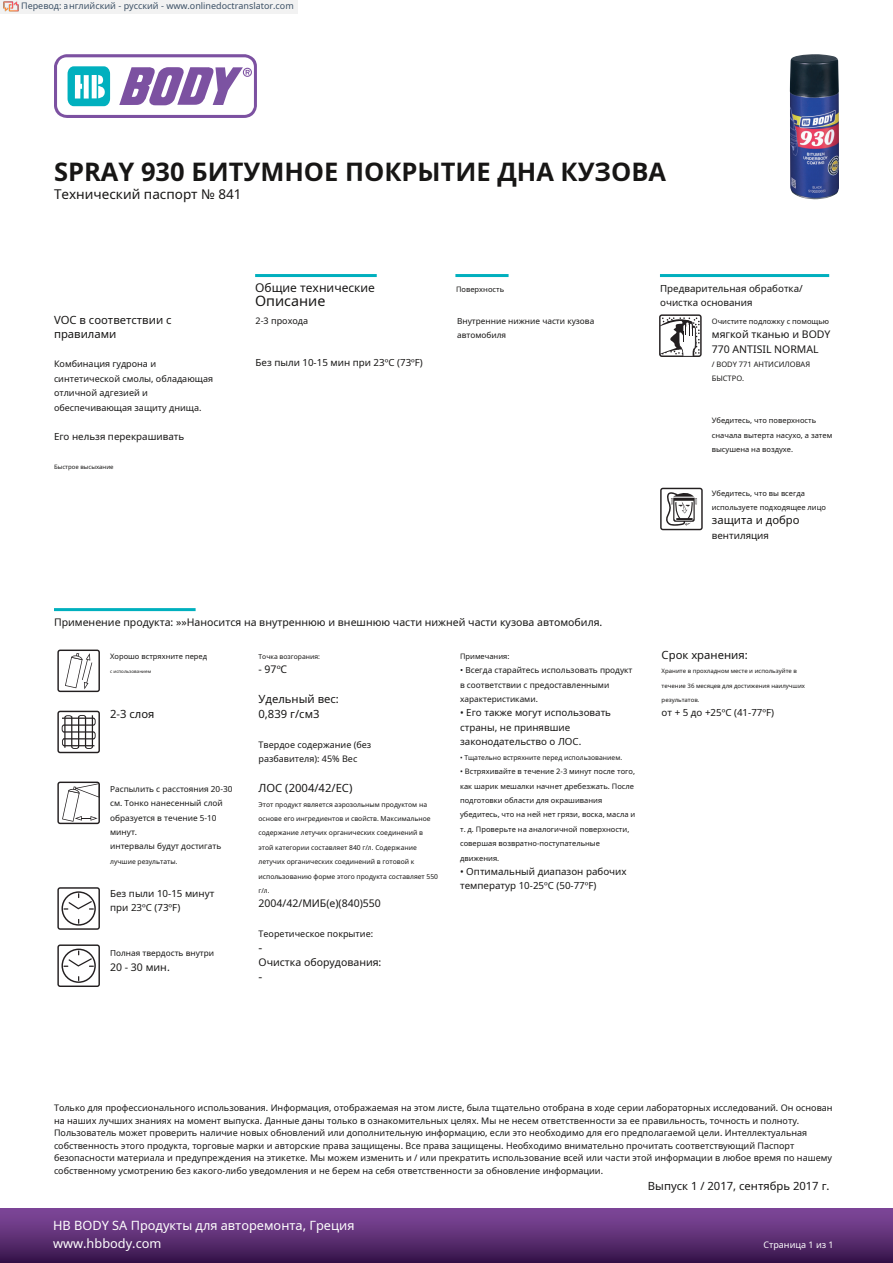
<style>
.page{position:relative;width:893px;height:1263px;background:#fff}
.page>*{position:absolute;margin:0;border:0;box-sizing:border-box;transform-origin:0 0}
.t1{font:700 25.5px "Noto Sans";color:#171615}
.t2{font:14.25px "Noto Sans";color:#171615}
.t3{font:13.5px "Noto Sans";color:#171615}
.t4{font:12.75px/18px "Noto Sans";color:#fff}
.t5{font:12px "Noto Sans";color:#171615}
.t6{font:11.25px/14.4px "Noto Sans";color:#171615}
.t7{font:10.5px/14.4px "Noto Sans";color:#171615}
.t8{font:9.75px/14.4px "Noto Sans";color:#171615}
.t9{font:9px/12.6px "Noto Sans";color:#171615}
.t10{font:9px "Noto Sans";color:rgb(15 43 70/.8)}
.t11{font:9px "Noto Sans";color:#fff}
.t12{font:8.25px/14.4px "Noto Sans";color:#171615}
.t13{font:7.5px/14.4px "Noto Sans";color:#171615}
.t14{font:6.75px/14.4px "Noto Sans";color:#171615}
.t15{font:6px "Noto Sans";color:#171615}
.t16{font:4.5px "Noto Sans";color:#171615}
</style>
<div class="page">
<svg style="left:54px;top:54px;width:203px;height:64px"></svg>
<hr style="left:255px;top:274px;width:122px;height:3px;background:#00b0be">
<hr style="left:455px;top:274px;width:54px;height:3px;background:#00b0be">
<hr style="left:660px;top:274px;width:169px;height:3px;background:#00b0be">
<svg style="left:659px;top:314px;width:43px;height:43px"></svg>
<svg style="left:660px;top:488px;width:43px;height:42px"></svg>
<hr style="left:54px;top:608px;width:142px;height:3px;background:#00b0be">
<svg style="left:57px;top:887px;width:43px;height:43px"></svg>
<svg style="left:57px;top:944px;width:43px;height:43px"></svg>
<svg style="left:57px;top:782px;width:43px;height:42px"></svg>
<svg style="left:57px;top:649px;width:43px;height:43px"></svg>
<svg style="left:57px;top:711px;width:43px;height:42px"></svg>
<div style="left:0;top:1209px;width:893px;height:54px;background:linear-gradient(to bottom,#834b9e,#38154c)"></div>
<img style="left:790px;top:54px;width:49px;height:146px">
<div style="left:0;top:0;width:298px;height:14px;background:#f2f2f2"></div>
<img style="left:4px;top:1px;width:15px;height:11px">
<p class="t10" style="left:21px;top:-1px;width:274px">Перевод: английский - русский - www.onlinedoctranslator.com</p>
<h1 class="t1" style="left:54px;top:154px;width:614px">SPRAY 930 БИТУМНОЕ ПОКРЫТИЕ ДНА КУЗОВА</h1>
<h3 class="t3" style="left:54px;top:185px;width:189px">Технический паспорт № 841</h3>
<h3 class="t5" style="left:255px;top:279px;width:121px">Общие технические</h3>
<h2 class="t2" style="left:255px;top:290px;width:72px">Описание</h2>
<p class="t13" style="left:456px;top:282px;width:50px">Поверхность</p>
<p class="t8" style="left:660px;top:281px;width:144px;line-height:13.5px">Предварительная обработка/ очистка основания</p>
<p class="t6" style="left:54px;top:312px;width:119px">VOC в соответствии с правилами</p>
<p class="t9" style="left:256px;top:314px;width:54px">2-3 прохода</p>
<p class="t12" style="left:457px;top:313px;width:139px">Внутренние нижние части кузова автомобиля</p>
<p class="t13" style="left:712px;top:314px;width:119px">Очистите подложку с помощью</p>
<p class="t7" style="left:712px;top:327px;width:120px">мягкой тканью и BODY<br>770 ANTISIL NORMAL</p>
<p class="t13" style="left:712px;top:357px;width:100px">/ BODY 771 АНТИСИЛОВАЯ<br>БЫСТРО.</p>
<p class="t9" style="left:54px;top:357px;width:161px;line-height:14.4px">Комбинация гудрона и синтетической смолы, обладающая отличной адгезией и обеспечивающая защиту днища.</p>
<p class="t8" style="left:256px;top:355px;width:169px">Без пыли 10-15 мин при 23ºC (73ºF)</p>
<p class="t8" style="left:54px;top:429px;width:132px">Его нельзя перекрашивать</p>
<p class="t15" style="left:54px;top:463px;width:61px">Быстрое высыхание</p>
<p class="t13" style="left:712px;top:413px;width:122px">Убедитесь, что поверхность сначала вытерта насухо, а затем высушена на воздухе.</p>
<p class="t13" style="left:712px;top:486px;width:116px">Убедитесь, что вы всегда используете подходящее лицо</p>
<p class="t6" style="left:712px;top:513px;width:89px">защита и добро</p>
<p class="t8" style="left:712px;top:528px;width:59px">вентиляция</p>
<p class="t7" style="left:54px;top:615px;width:550px">Применение продукта: »»Наносится на внутреннюю и внешнюю части нижней части кузова автомобиля.</p>
<p class="t13" style="left:110px;top:649px;width:99px">Хорошо встряхните перед</p>
<p class="t16" style="left:110px;top:668px;width:42px">с использованием</p>
<p class="t13" style="left:460px;top:649px;width:51px">Примечания:</p>
<p class="t12" style="left:460px;top:663px;width:174px">• Всегда старайтесь использовать продукт в соответствии с предоставленными характеристиками.</p>
<p class="t8" style="left:460px;top:705px;width:152px">• Его также могут использовать страны, не принявшие законодательство о ЛОС.</p>
<p class="t14" style="left:460px;top:750px;width:164px">• Тщательно встряхните перед использованием.</p>
<p class="t13" style="left:460px;top:764px;width:177px">• Встряхивайте в течение 2-3 минут после того, как шарик мешалки начнет дребезжать. После подготовки области для окрашивания убедитесь, что на ней нет грязи, воска, масла и т. д. Проверьте на аналогичной поверхности, совершая возвратно-поступательные движения.</p>
<p class="t8" style="left:460px;top:864px;width:168px">• Оптимальный диапазон рабочих температур 10-25ºC (50-77ºF)</p>
<p class="t14" style="left:259px;top:649px;width:63px">Точка возгорания:</p>
<p class="t7" style="left:259px;top:662px;width:30px">- 97ºС</p>
<p class="t6" style="left:259px;top:692px;width:82px">Удельный вес:</p>
<p class="t6" style="left:110px;top:707px;width:46px">2-3 слоя</p>
<p class="t6" style="left:259px;top:706px;width:62px">0,839 г/см3</p>
<p class="t9" style="left:259px;top:737px;width:114px;line-height:14.4px">Твердое содержание (без разбавителя): 45% Вес</p>
<p class="t12" style="left:110px;top:781px;width:124px">Распылить с расстояния 20-30 см. Тонко нанесенный слой образуется в течение 5-10 минут.<br>интервалы будут достигать</p>
<p class="t14" style="left:110px;top:854px;width:69px">лучшие результаты.</p>
<p class="t6" style="left:259px;top:780px;width:95px">ЛОС (2004/42/ЕС)</p>
<p class="t14" style="left:259px;top:797px;width:181px">Этот продукт является аэрозольным продуктом на основе его ингредиентов и свойств. Максимальное содержание летучих органических соединений в этой категории составляет 840 г/л. Содержание летучих органических соединений в готовой к использованию форме этого продукта составляет 550 г/л.</p>
<p class="t7" style="left:259px;top:896px;width:124px">2004/42/МИБ(е)(840)550</p>
<p class="t8" style="left:110px;top:886px;width:106px">Без пыли 10-15 минут при 23ºC (73ºF)</p>
<p class="t12" style="left:110px;top:946px;width:106px">Полная твердость внутри</p>
<p class="t7" style="left:110px;top:959px;width:61px">20 - 30 мин.</p>
<p class="t9" style="left:259px;top:927px;width:116px">Теоретическое покрытие:</p>
<h3 class="t5" style="left:259px;top:939px;width:5px">-</h3>
<p class="t7" style="left:259px;top:955px;width:124px">Очистка оборудования:</p>
<h3 class="t5" style="left:259px;top:968px;width:5px">-</h3>
<p class="t6" style="left:662px;top:647px;width:88px">Срок хранения:</p>
<p class="t15" style="left:662px;top:667px;width:137px">Храните в прохладном месте и используйте в</p>
<p class="t15" style="left:662px;top:681px;width:145px">течение 36 месяцев для достижения наилучших</p>
<p class="t15" style="left:662px;top:696px;width:39px">результатов.</p>
<p class="t8" style="left:662px;top:705px;width:114px">от + 5 до +25ºC (41-77ºF)</p>
<p class="t9" style="left:54px;top:1101px;width:780px">Только для профессионального использования. Информация, отображаемая на этом листе, была тщательно отобрана в ходе серии лабораторных исследований. Он основан на наших лучших знаниях на момент выпуска. Данные даны только в ознакомительных целях. Мы не несем ответственности за ее правильность, точность и полноту.<br>Пользователь может проверить наличие новых обновлений или дополнительную информацию, если это необходимо для его предполагаемой цели. Интеллектуальная собственность этого продукта, торговые марки и авторские права защищены. Все права защищены. Необходимо внимательно прочитать соответствующий Паспорт безопасности материала и предупреждения на этикетке. Мы можем изменить и / или прекратить использование всей или части этой информации в любое время по нашему собственному усмотрению без какого-либо уведомления и не берем на себя ответственности за обновление информации.</p>
<p class="t6" style="left:648px;top:1179px;width:183px">Выпуск 1 / 2017, сентябрь 2017 г.</p>
<h3 class="t4" style="left:53px;top:1216px;width:303px">HB BODY SA Продукты для авторемонта, Греция www.hbbody.com</h3>
<p class="t11" style="left:763px;top:1238px;width:72px">Страница 1 из 1</p>
</div>
